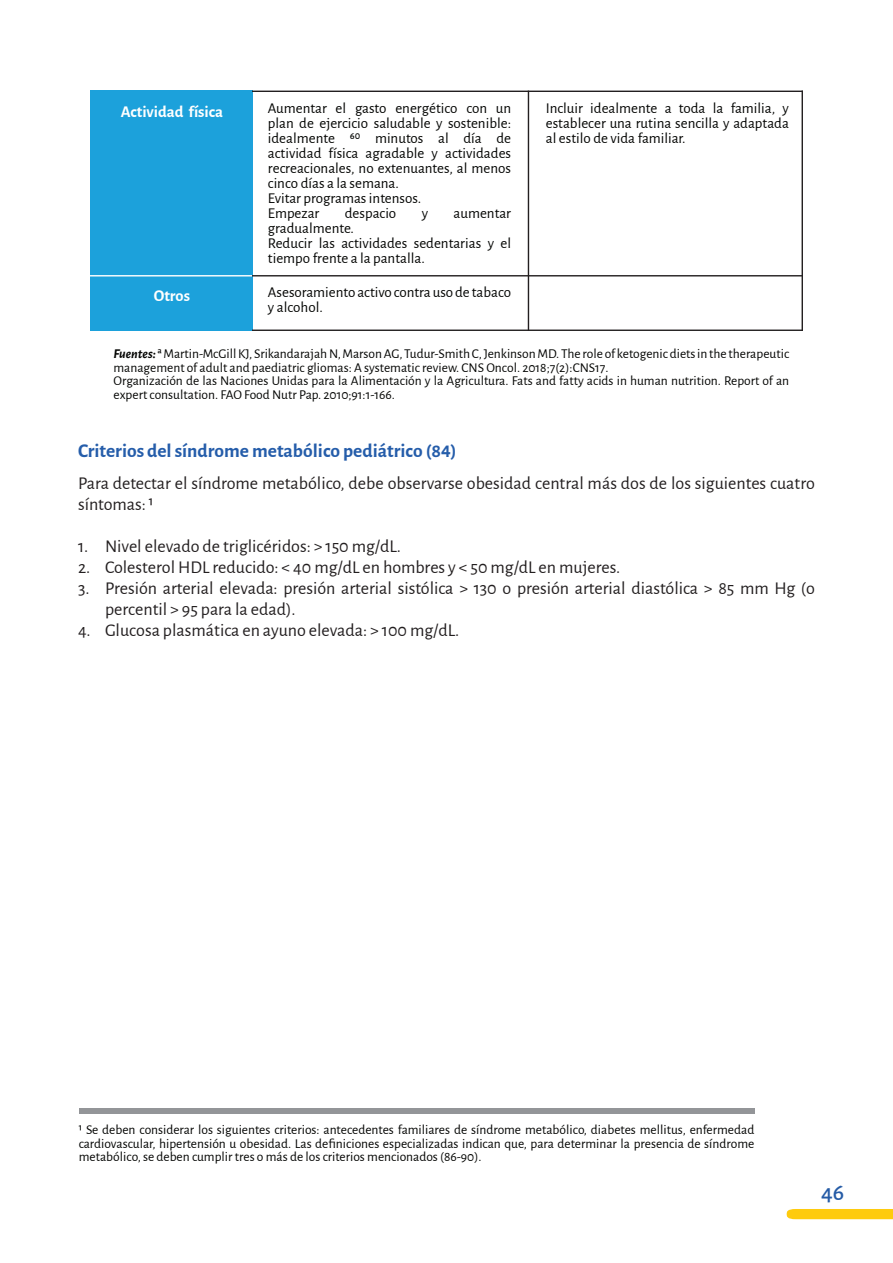
<style>
.page{position:relative;width:893px;height:1263px;background:#fff}
.page>*{position:absolute;margin:0;border:0;box-sizing:border-box;transform-origin:0 0}
.NUMERACIÓN{font:500 24px "Alegreya Sans";color:#255ba6}
.SECCIÓN{font:700 19.5px "Alegreya Sans";color:#255daa}
.CONTENIDO{font:18px/21px "Alegreya Sans";color:#231f20}
.t1{font:700 16.5px "Alegreya Sans";color:#fff}
.t2{font:15px/15px "Alegreya Sans";color:#040503}
.t3{font:13.5px/13.5px "Alegreya Sans";color:#040503}
.s1{font-weight:700;font-style:italic}
</style>
<div class="page">
<svg style="left:787px;top:1209px;width:106px;height:10px"></svg>
<div style="left:90px;top:91px;width:162px;height:240px;background:#1ca1db"></div>
<hr style="left:252px;top:91px;width:551px;height:1px;background:#231f20">
<hr style="left:252px;top:275px;width:551px;height:1px;background:#231f20">
<hr style="left:252px;top:330px;width:551px;height:1px;background:#231f20">
<hr style="left:802px;top:91px;width:1px;height:240px;background:#231f20">
<hr style="left:528px;top:91px;width:1px;height:240px;background:#231f20">
<hr style="left:90px;top:275px;width:162px;height:1px;background:#fff">
<div style="left:79px;top:1109px;width:675px;height:5px;background:#939598"></div>
<p class="t1" style="left:121px;top:100px;width:104px">Actividad física</p>
<p class="t1" style="left:154px;top:284px;width:38px">Otros</p>
<p class="t2" style="left:268px;top:100px;width:245px;text-align:justify">Aumentar el gasto energético con un plan de ejercicio saludable y sostenible: idealmente 60 minutos al día de actividad física agradable y actividades recreacionales, no extenuantes, al menos cinco días a la semana.</p>
<p class="t2" style="left:268px;top:190px;width:155px">Evitar programas intensos.</p>
<p class="t2" style="left:268px;top:205px;width:53px">Empezar</p>
<p class="t2" style="left:345px;top:205px;width:53px">despacio</p>
<p class="t2" style="left:422px;top:205px;width:8px">y</p>
<p class="t2" style="left:454px;top:205px;width:59px">aumentar</p>
<p class="t2" style="left:268px;top:220px;width:88px">gradualmente.</p>
<p class="t2" style="left:268px;top:235px;width:245px">Reducir las actividades sedentarias y el tiempo frente a la pantalla.</p>
<p class="t2" style="left:268px;top:284px;width:245px">Asesoramiento activo contra uso de tabaco y alcohol.</p>
<p class="t2" style="left:546px;top:100px;width:245px;text-align:justify">Incluir idealmente a toda la familia, y establecer una rutina sencilla y adaptada al estilo de vida familiar.</p>
<p class="t3" style="left:114px;top:347px;width:677px"><span class="s1">Fuentes:</span>a Martin-McGill KJ, Srikandarajah N, Marson AG, Tudur-Smith C, Jenkinson MD. The role of ketogenic diets in the therapeutic management of adult and paediatric gliomas: A systematic review. CNS Oncol. 2018;7(2):CNS17.</p>
<p class="t3" style="left:114px;top:374px;width:677px">Organización de las Naciones Unidas para la Alimentación y la Agricultura. Fats and fatty acids in human nutrition. Report of an expert consultation. FAO Food Nutr Pap. 2010;91:1-166.</p>
<p class="SECCIÓN" style="left:78px;top:436px;width:380px">Criterios del síndrome metabólico pediátrico (84)</p>
<p class="CONTENIDO" style="left:78px;top:472px;width:738px">Para detectar el síndrome metabólico, debe observarse obesidad central más dos de los siguientes cuatro síntomas: 1</p>
<p class="CONTENIDO" style="left:78px;top:535px;width:324px">1. Nivel elevado de triglicéridos: &gt; 150 mg/dL.</p>
<p class="CONTENIDO" style="left:78px;top:556px;width:544px">2. Colesterol HDL reducido: &lt; 40 mg/dL en hombres y &lt; 50 mg/dL en mujeres.</p>
<p class="CONTENIDO" style="left:105px;top:577px;width:711px;text-indent:-27px">3. Presión arterial elevada: presión arterial sistólica &gt; 130 o presión arterial diastólica &gt; 85 mm Hg (o percentil &gt; 95 para la edad).</p>
<p class="CONTENIDO" style="left:78px;top:619px;width:383px">4. Glucosa plasmática en ayuno elevada: &gt; 100 mg/dL.</p>
<p class="t3" style="left:79px;top:1122px;width:677px;text-align:justify">1 Se deben considerar los siguientes criterios: antecedentes familiares de síndrome metabólico, diabetes mellitus, enfermedad cardiovascular, hipertensión u obesidad. Las definiciones especializadas indican que, para determinar la presencia de síndrome metabólico, se deben cumplir tres o más de los criterios mencionados (86-90).</p>
<p class="NUMERACIÓN" style="left:821px;top:1175px;width:25px">46</p>
</div>
